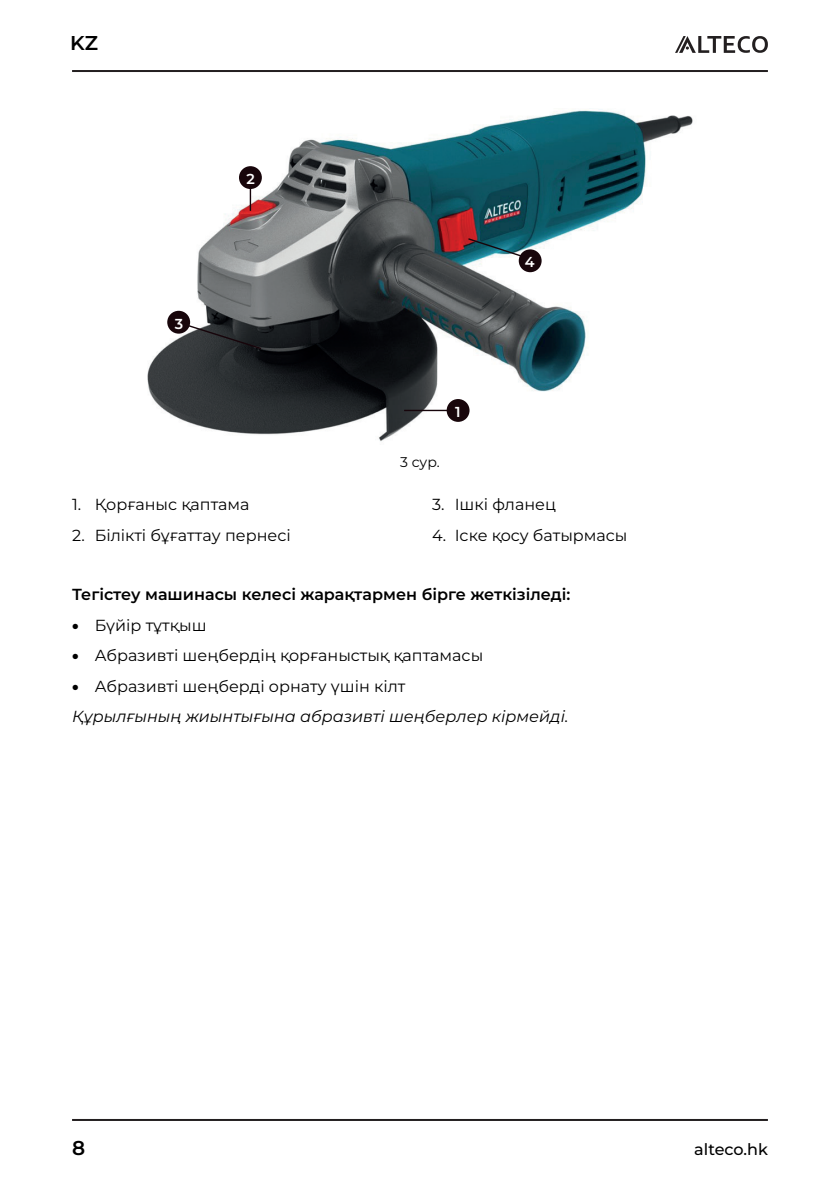
<style>
.page{position:relative;width:840px;height:1191px;background:#fff}
.page>*{position:absolute;margin:0;border:0;box-sizing:border-box;transform-origin:0 0}
.t1{font:600 20px "Montserrat";color:#000}
.t2{font:16px "Montserrat";color:#000}
.t3{font:600 16px "Montserrat";color:#000}
.t4{font:italic 16px "Montserrat";color:#000}
.t5{font:500 16px "Montserrat";color:#000}
.t6{font:600 14.4px "Montserrat";color:#fff}
.t7{font:14px "Montserrat";color:#000}
.s1{font-weight:900}
</style>
<div class="page">
<hr style="left:72px;top:1119px;width:695px;height:2px;background:#231f20">
<hr style="left:72px;top:70px;width:695px;height:2px;background:#231f20">
<svg style="left:675px;top:36px;width:92px;height:17px"></svg>
<img style="left:147px;top:109px;width:546px;height:333px">
<hr style="left:404px;top:410px;width:55px;height:1px;background:#17050b">
<div style="left:446px;top:399px;width:23px;height:23px;background:#18060b;border-radius:50%"></div>
<svg style="left:186px;top:324px;width:76px;height:26px;background:#343739"></svg>
<div style="left:167px;top:311px;width:23px;height:23px;background:#18060b;border-radius:50%"></div>
<hr style="left:249px;top:176px;width:2px;height:35px;background:#17050b">
<div style="left:239px;top:166px;width:23px;height:23px;background:#18060b;border-radius:50%"></div>
<svg style="left:466px;top:237px;width:62px;height:23px"></svg>
<div style="left:518px;top:249px;width:23px;height:23px;background:#18060b;border-radius:50%"></div>
<p class="t1" style="left:70px;top:30px;width:29px">KZ</p>
<p class="t6" style="left:175px;top:314px;width:10px">3</p>
<p class="t6" style="left:246px;top:169px;width:10px">2</p>
<p class="t2" style="left:72px;top:494px;width:179px">1. Қорғаныс қаптама</p>
<p class="t2" style="left:72px;top:524px;width:220px">2. Білікті бұғаттау пернесі</p>
<p class="t7" style="left:400px;top:452px;width:41px">3 сур.</p>
<p class="t6" style="left:455px;top:402px;width:7px">1</p>
<p class="t6" style="left:524px;top:252px;width:11px">4</p>
<p class="t2" style="left:432px;top:494px;width:125px">3. Ішкі фланец</p>
<p class="t2" style="left:432px;top:524px;width:197px">4. Іске қосу батырмасы</p>
<p class="t3" style="left:72px;top:584px;width:499px">Тегістеу машинасы келесі жарақтармен бірге жеткізіледі:</p>
<p class="t2" style="left:72px;top:614px;width:136px"><span class="s1">•</span> Бүйір тұтқыш</p>
<p class="t2" style="left:72px;top:645px;width:412px"><span class="s1">•</span> Абразивті шеңбердің қорғаныстық қаптамасы</p>
<p class="t2" style="left:72px;top:675px;width:335px"><span class="s1">•</span> Абразивті шеңберді орнату үшін кілт</p>
<p class="t4" style="left:72px;top:706px;width:497px">Құрылғының жиынтығына абразивті шеңберлер кірмейді.</p>
<p class="t1" style="left:72px;top:1134px;width:15px">8</p>
<p class="t5" style="left:693px;top:1138px;width:75px">alteco.hk</p>
</div>
